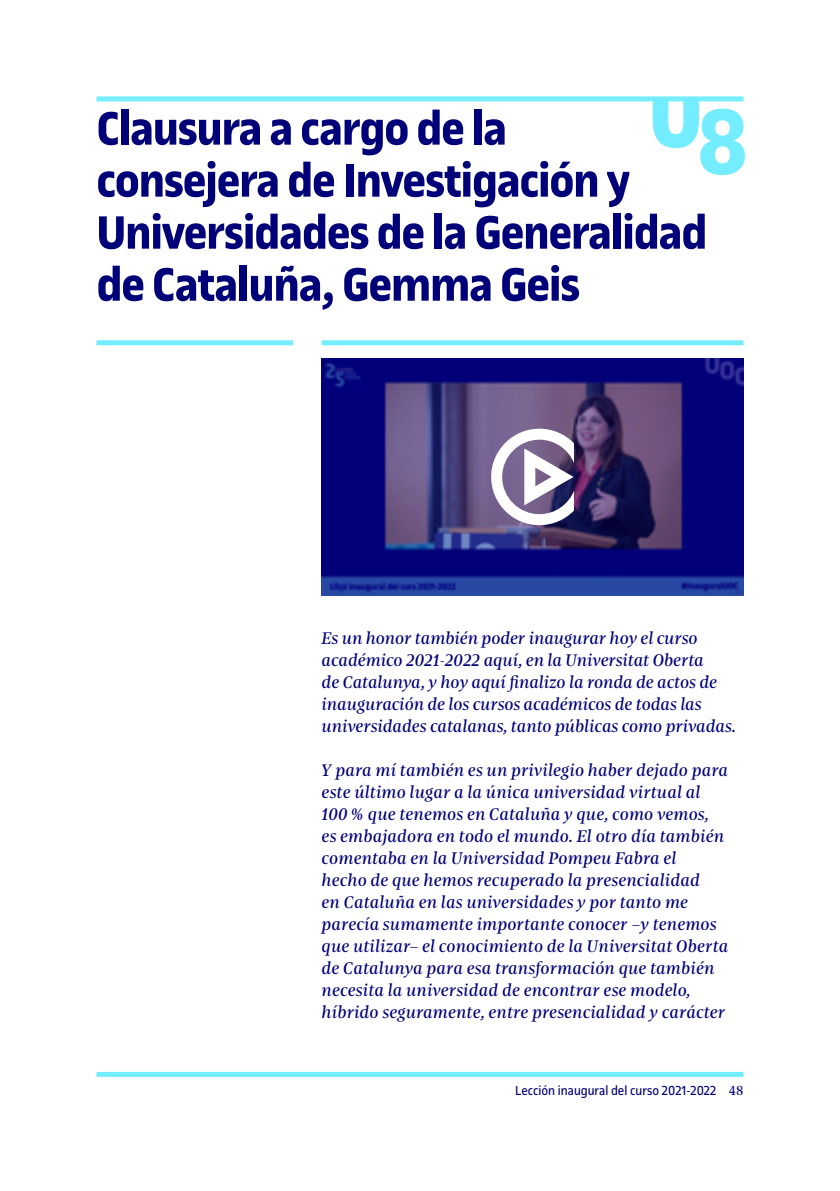
<style>
.page{position:relative;width:840px;height:1191px;background:#fff}
.page>*{position:absolute;margin:0;border:0;box-sizing:border-box;transform-origin:0 0}
.t1{font:700 99.6px "UOC Sans";color:#73edff}
.t2{font:700 50px/52px "UOC Sans";letter-spacing:-.02em;color:#000078}
.t3{font:italic 18px/22px "UOC Serif";letter-spacing:.01em;color:#000078}
.t4{font:14px "UOC Sans";color:#000078}
.t5{font:14px "UOC Serif";color:#000078}
</style>
<div class="page">
<div style="left:96px;top:1071px;width:647px;height:5px;background:#73edff"></div>
<div style="left:96px;top:96px;width:647px;height:5px;background:#73edff"></div>
<div style="left:96px;top:340px;width:197px;height:5px;background:#73edff"></div>
<div style="left:321px;top:340px;width:422px;height:5px;background:#73edff"></div>
<svg style="left:652px;top:101px;width:46px;height:47px"></svg>
<img style="left:321px;top:358px;width:422px;height:237px">
<svg style="left:491px;top:429px;width:82px;height:96px"></svg>
<h1 class="t1" style="left:695px;top:85px;width:54px">8</h1>
<h2 class="t2" style="left:96px;top:103px;width:612px">Clausura a cargo de la<br>consejera de Investigación y<br>Universidades de la Generalidad de Cataluña, Gemma Geis</h2>
<p class="t3" style="left:321px;top:627px;width:415px">Es un honor también poder inaugurar hoy el curso académico 2021-2022 aquí, en la Universitat Oberta<br>de Catalunya, y hoy aquí finalizo la ronda de actos de inauguración de los cursos académicos de todas las universidades catalanas, tanto públicas como privadas.</p>
<p class="t3" style="left:321px;top:759px;width:408px">Y para mí también es un privilegio haber dejado para este último lugar a la única universidad virtual al 100 % que tenemos en Cataluña y que, como vemos,<br>es embajadora en todo el mundo. El otro día también comentaba en la Universidad Pompeu Fabra el<br>hecho de que hemos recuperado la presencialidad<br>en Cataluña en las universidades y por tanto me parecía sumamente importante conocer –y tenemos que utilizar– el conocimiento de la Universitat Oberta de Catalunya para esa transformación que también necesita la universidad de encontrar ese modelo, híbrido seguramente, entre presencialidad y carácter</p>
<p class="t4" style="left:515px;top:1082px;width:203px">Lección inaugural del curso 2021-2022</p>
<p class="t5" style="left:728px;top:1082px;width:16px">48</p>
</div>
